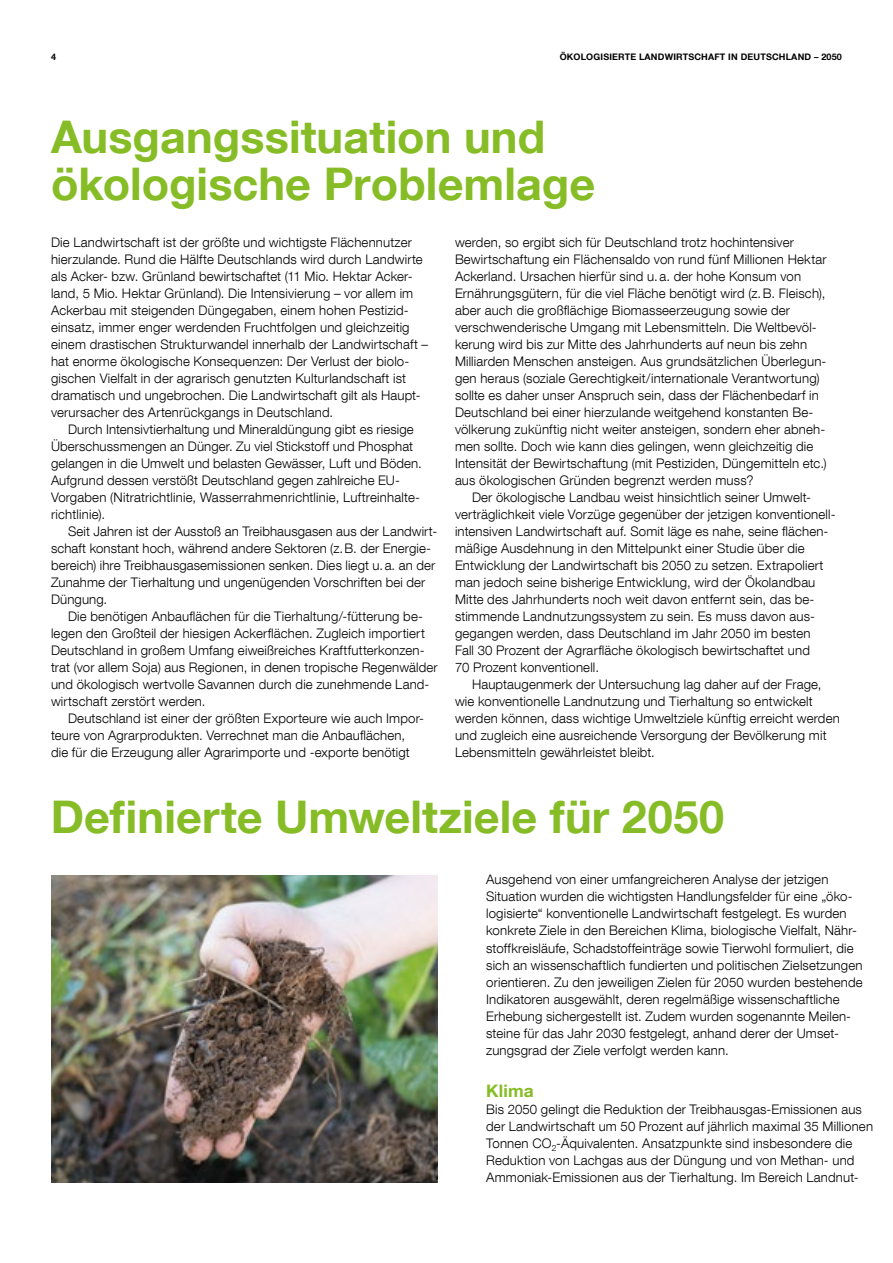
<style>
.page{position:relative;width:893px;height:1263px;background:#fff}
.page>*{position:absolute;margin:0;border:0;box-sizing:border-box;transform-origin:0 0}
.t1{font:700 45px/46.5px "Helvetica Neue LT Com";color:#86bc25}
.t2{font:700 17.25px "Helvetica Neue LT Com";letter-spacing:.01em;color:#86bc25}
.t3{font:300 13.2px/17px "Helvetica Neue LT Com";letter-spacing:.01em;color:#000}
.t4{font:700 9px "Helvetica Neue LT Com";letter-spacing:.02em;color:#000}
</style>
<div class="page">
<img style="left:51px;top:876px;width:387px;height:306px">
<p class="t4" style="left:51px;top:51px;width:7px">4</p>
<p class="t4" style="left:560px;top:51px;width:284px">ÖKOLOGISIERTE LANDWIRTSCHAFT IN DEUTSCHLAND – 2050</p>
<h1 class="t1" style="left:51px;top:112px;width:546px">Ausgangssituation und ökologische Problemlage</h1>
<p class="t3" style="left:51px;top:233px;width:379px">Die Landwirtschaft ist der größte und wichtigste Flächennutzer hierzulande. Rund die Hälfte Deutschlands wird durch Landwirte als Acker- bzw. Grünland bewirtschaftet (11 Mio. Hektar Acker&shy;land, 5 Mio. Hektar Grünland). Die Intensivierung – vor allem im Ackerbau mit steigenden Düngegaben, einem hohen Pestizid&shy;einsatz, immer enger werdenden Fruchtfolgen und gleichzeitig einem drastischen Strukturwandel innerhalb der Landwirtschaft – hat enorme ökologische Konsequenzen: Der Verlust der biolo&shy;gischen Vielfalt in der agrarisch genutzten Kulturlandschaft ist dramatisch und ungebrochen. Die Landwirtschaft gilt als Haupt&shy;verursacher des Artenrückgangs in Deutschland.</p>
<p class="t3" style="left:51px;top:420px;width:372px;text-indent:17px">Durch Intensivtierhaltung und Mineraldüngung gibt es riesige Überschussmengen an Dünger. Zu viel Stickstoff und Phosphat gelangen in die Umwelt und belasten Gewässer, Luft und Böden.<br>Aufgrund dessen verstößt Deutschland gegen zahlreiche EU-Vorgaben (Nitratrichtlinie, Wasserrahmenrichtlinie, Luftreinhalte&shy;richtlinie).</p>
<p class="t3" style="left:51px;top:522px;width:388px;text-indent:17px">Seit Jahren ist der Ausstoß an Treibhausgasen aus der Landwirt&shy;schaft konstant hoch, während andere Sektoren (z.B. der Energie&shy;bereich) ihre Treibhausgasemissionen senken. Dies liegt u.a. an der Zunahme der Tierhaltung und ungenügenden Vorschriften bei der Düngung.</p>
<p class="t3" style="left:51px;top:607px;width:388px;text-indent:17px">Die benötigen Anbauflächen für die Tierhaltung/-fütterung be&shy;legen den Großteil der hiesigen Ackerflächen. Zugleich importiert Deutschland in großem Umfang eiweißreiches Kraftfutterkonzen&shy;trat (vor allem Soja) aus Regionen, in denen tropische Regenwälder und ökologisch wertvolle Savannen durch die zunehmende Land&shy;wirtschaft zerstört werden.</p>
<p class="t3" style="left:51px;top:709px;width:374px;text-indent:17px">Deutschland ist einer der größten Exporteure wie auch Impor&shy;teure von Agrarprodukten. Verrechnet man die Anbauflächen, die für die Erzeugung aller Agrarimporte und -exporte benötigt</p>
<p class="t3" style="left:455px;top:233px;width:373px">werden, so ergibt sich für Deutschland trotz hochintensiver Bewirtschaftung ein Flächensaldo von rund fünf Millionen Hektar Ackerland. Ursachen hierfür sind u.a. der hohe Konsum von Ernährungsgütern, für die viel Fläche benötigt wird (z.B. Fleisch), aber auch die großflächige Biomasseerzeugung sowie der verschwenderische Umgang mit Lebensmitteln. Die Weltbevöl&shy;kerung wird bis zur Mitte des Jahrhunderts auf neun bis zehn Milliarden Menschen ansteigen. Aus grundsätzlichen Überlegun&shy;gen heraus (soziale Gerechtigkeit/internationale Verantwortung) sollte es daher unser Anspruch sein, dass der Flächenbedarf in Deutschland bei einer hierzulande weitgehend konstanten Be&shy;völkerung zukünftig nicht weiter ansteigen, sondern eher abneh&shy;men sollte. Doch wie kann dies gelingen, wenn gleichzeitig die Intensität der Bewirtschaftung (mit Pestiziden, Düngemitteln etc.) aus ökologischen Gründen begrenzt werden muss?</p>
<p class="t3" style="left:455px;top:488px;width:382px;text-indent:17px">Der ökologische Landbau weist hinsichtlich seiner Umwelt&shy;verträglichkeit viele Vorzüge gegenüber der jetzigen konventionell&shy;intensiven Landwirtschaft auf. Somit läge es nahe, seine flächen&shy;mäßige Ausdehnung in den Mittelpunkt einer Studie über die Entwicklung der Landwirtschaft bis 2050 zu setzen. Extrapoliert man jedoch seine bisherige Entwicklung, wird der Ökolandbau Mitte des Jahrhunderts noch weit davon entfernt sein, das be&shy;stimmende Landnutzungssystem zu sein. Es muss davon aus&shy;gegangen werden, dass Deutschland im Jahr 2050 im besten<br>Fall 30 Prozent der Agrarfläche ökologisch bewirtschaftet und<br>70 Prozent konventionell.</p>
<p class="t3" style="left:455px;top:675px;width:386px;text-indent:17px">Hauptaugenmerk der Untersuchung lag daher auf der Frage, wie konventionelle Landnutzung und Tierhaltung so entwickelt werden können, dass wichtige Umweltziele künftig erreicht werden und zugleich eine ausreichende Versorgung der Bevölkerung mit Lebensmitteln gewährleistet bleibt.</p>
<h1 class="t1" style="left:51px;top:793px;width:675px">Definierte Umweltziele für 2050</h1>
<p class="t3" style="left:486px;top:871px;width:378px">Ausgehend von einer umfangreicheren Analyse der jetzigen Situation wurden die wichtigsten Handlungsfelder für eine „öko&shy;logisierte“ konventionelle Landwirtschaft festgelegt. Es wurden konkrete Ziele in den Bereichen Klima, biologische Vielfalt, Nähr&shy;stoffkreisläufe, Schadstoffeinträge sowie Tierwohl formuliert, die sich an wissenschaftlich fundierten und politischen Zielsetzungen orientieren. Zu den jeweiligen Zielen für 2050 wurden bestehende Indikatoren ausgewählt, deren regelmäßige wissenschaftliche Erhebung sichergestellt ist. Zudem wurden sogenannte Meilen&shy;steine für das Jahr 2030 festgelegt, anhand derer der Umset&shy;zungsgrad der Ziele verfolgt werden kann.</p>
<h2 class="t2" style="left:486px;top:1080px;width:49px">Klima</h2>
<p class="t3" style="left:486px;top:1101px;width:388px">Bis 2050 gelingt die Reduktion der Treibhausgas-Emissionen aus der Landwirtschaft um 50 Prozent auf jährlich maximal 35 Millionen Tonnen CO<sub>2</sub>-Äquivalenten. Ansatzpunkte sind insbesondere die Reduktion von Lachgas aus der Düngung und von Methan- und Ammoniak-Emissionen aus der Tierhaltung. Im Bereich Landnut-</p>
</div>
